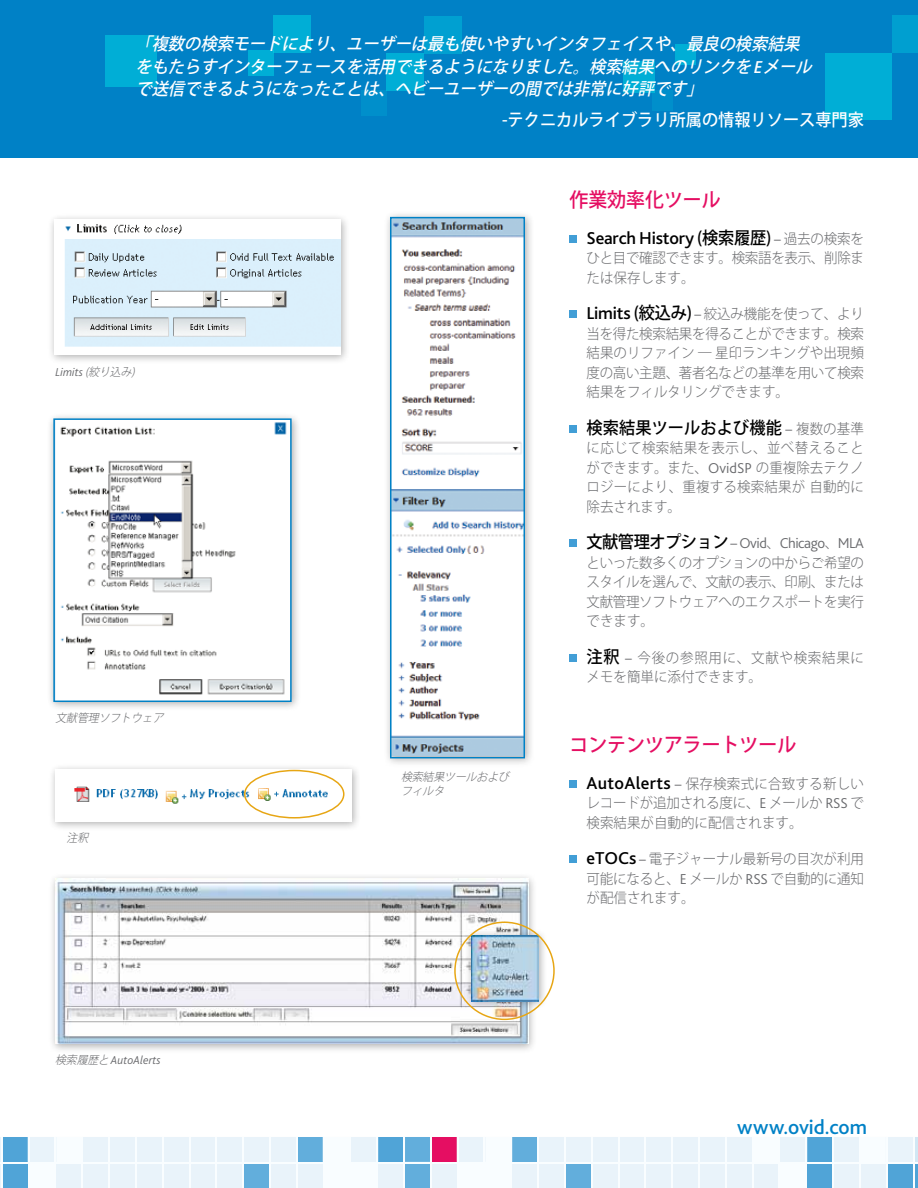
<style>
.page{position:relative;width:918px;height:1188px;background:#fff}
.page>*{position:absolute;margin:0;border:0;box-sizing:border-box;transform-origin:0 0}
.t1{font:500 21px "Bliss 2";color:#0081c6}
.t2{font:500 19.95px "Koz Go Pro";color:#e50e62;scale:.95 1}
.t3{font:500 18px "Bliss 2";letter-spacing:-.01em;color:#000}
.t4{font:italic 500 17.1px/22.5px "Koz Go Pro";color:#fff;scale:.95 1}
.t5{font:500 17.1px "Koz Go Pro";color:#fff;scale:.95 1}
.t6{font:500 17.1px "Koz Go Pro";letter-spacing:.005em;color:#000;scale:.95 1}
.t7{font:300 15px "Bliss 2";letter-spacing:-.03em;color:#696a6d}
.t8{font:300 14.25px/19.5px "Koz Go Pro";letter-spacing:-.005em;color:#696a6d;text-align:justify;scale:.95 1}
.t9{font:300 14.25px/19.5px "Koz Go Pro";letter-spacing:.05em;color:#696a6d;scale:.95 1}
.t10{font:italic 300 12px "Bliss 2";color:#696a6d}
.t11{font:italic 300 11.4px/14.4px "Koz Go Pro";color:#696a6d;scale:.95 1}
.s1{font-family:"Bliss 2";font-size:18px}
.s2{font-family:"Koz Go Pro";font-size:11.4px}
.s3{font-family:"Koz Go Pro";font-size:17.1px}
.s4{font-weight:300;font-size:15px;color:#696a6d}
.s5{font-family:"Koz Go Pro";font-weight:300;font-size:14.25px;color:#696a6d}
.s6{font-family:"Bliss 2";font-weight:500;font-size:18px;color:#000}
.s7{font-weight:500;font-size:17.1px;color:#000}
.s8{font-family:"Bliss 2";font-size:15px}
.s9{font-family:"Bliss 2";font-weight:300;font-size:15px;color:#696a6d}
.s10{font-weight:300;font-size:14.25px;color:#696a6d}
.s11{font-family:"Koz Go Pro";font-weight:500;font-size:17.1px;color:#000}
.s12{font-family:"Koz Go Pro";font-size:14.25px}
</style>
<div class="page">
<svg style="left:0;top:1137px;width:918px;height:51px"></svg>
<hr style="left:0;top:1162px;width:430px;height:2px;background:#f9fdff">
<hr style="left:403px;top:1137px;width:2px;height:51px;background:#f9fdff">
<hr style="left:376px;top:1137px;width:2px;height:51px;background:#f9fdff">
<hr style="left:350px;top:1137px;width:1px;height:51px;background:#f9fdff">
<hr style="left:323px;top:1137px;width:2px;height:51px;background:#f9fdff">
<hr style="left:296px;top:1137px;width:2px;height:51px;background:#f9fdff">
<hr style="left:269px;top:1137px;width:2px;height:51px;background:#f9fdff">
<hr style="left:242px;top:1137px;width:2px;height:51px;background:#f9fdff">
<hr style="left:215px;top:1137px;width:2px;height:51px;background:#f9fdff">
<hr style="left:189px;top:1137px;width:1px;height:51px;background:#f9fdff">
<hr style="left:162px;top:1137px;width:2px;height:51px;background:#f9fdff">
<hr style="left:135px;top:1137px;width:2px;height:51px;background:#f9fdff">
<hr style="left:108px;top:1137px;width:2px;height:51px;background:#f9fdff">
<hr style="left:81px;top:1137px;width:2px;height:51px;background:#f9fdff">
<hr style="left:55px;top:1137px;width:1px;height:51px;background:#f9fdff">
<hr style="left:28px;top:1137px;width:2px;height:51px;background:#f9fdff">
<hr style="left:1px;top:1137px;width:2px;height:51px;background:#f9fdff">
<div style="left:0;top:0;width:918px;height:158px;background:#0081c6"></div>
<div style="left:273px;top:15px;width:37px;height:37px;background:#00aed6"></div>
<div style="left:248px;top:50px;width:26px;height:26px;background:#00aed6"></div>
<div style="left:424px;top:16px;width:37px;height:37px;background:#00a0d1"></div>
<div style="left:387px;top:53px;width:37px;height:38px;background:#00aed6"></div>
<div style="left:623px;top:61px;width:32px;height:32px;background:#00aed6"></div>
<div style="left:675px;top:44px;width:20px;height:21px;background:#00aed6"></div>
<div style="left:653px;top:90px;width:20px;height:21px;background:#008fcb"></div>
<div style="left:825px;top:53px;width:66px;height:67px;background:#00aed6"></div>
<div style="left:892px;top:16px;width:26px;height:37px;background:#009fd0"></div>
<div style="left:361px;top:91px;width:26px;height:25px;background:#008fcb"></div>
<div style="left:105px;top:35px;width:52px;height:52px;background:#00aed6"></div>
<div style="left:48px;top:872px;width:490px;height:182px;background:#000;opacity:.31"></div>
<img style="left:56px;top:879px;width:472px;height:165px">
<div style="left:465px;top:929px;width:82px;height:80px;background:#000;opacity:.31"></div>
<img style="left:472px;top:935px;width:67px;height:66px">
<div style="left:47px;top:412px;width:255px;height:300px;background:#000;opacity:.31"></div>
<img style="left:56px;top:421px;width:233px;height:278px">
<div style="left:53px;top:418px;width:239px;height:284px;border:2px solid #0081c6"></div>
<div style="left:454px;top:922px;width:101px;height:98px;border:2px solid #e7a614;border-radius:50%"></div>
<div style="left:48px;top:763px;width:313px;height:69px;background:#000;opacity:.31"></div>
<div style="left:55px;top:769px;width:296px;height:53px;background:#fff"></div>
<img style="left:74px;top:769px;width:262px;height:41px">
<div style="left:244px;top:770px;width:101px;height:49px;border:2px solid #e7a614;border-radius:50%"></div>
<div style="left:47px;top:213px;width:303px;height:151px;background:#000;opacity:.31"></div>
<img style="left:54px;top:220px;width:286px;height:135px">
<div style="left:383px;top:210px;width:151px;height:558px;background:#000;opacity:.3"></div>
<img style="left:393px;top:220px;width:129px;height:535px">
<div style="left:390px;top:217px;width:135px;height:541px;border:2px solid #0081c6"></div>
<div style="left:570px;top:235px;width:7px;height:7px;background:#429ed6"></div>
<div style="left:570px;top:310px;width:7px;height:8px;background:#429ed6"></div>
<div style="left:570px;top:425px;width:7px;height:7px;background:#429ed6"></div>
<div style="left:570px;top:539px;width:7px;height:8px;background:#429ed6"></div>
<div style="left:570px;top:654px;width:7px;height:7px;background:#429ed6"></div>
<div style="left:570px;top:780px;width:7px;height:7px;background:#429ed6"></div>
<div style="left:570px;top:855px;width:7px;height:8px;background:#429ed6"></div>
<p class="t4" style="left:136px;top:34px;width:718px">「複数の検索モードにより、ユーザーは最も使いやすいインタフェイスや、最良の検索結果をもたらすインターフェースを活用できるようになりました。検索結果へのリンクを <span class="s1">E</span> メールで送信できるようになったことは、ヘビーユーザーの間では非常に好評です」</p>
<p class="t5" style="left:502px;top:109px;width:383px">-テクニカルライブラリ所属の情報リソース専門家</p>
<p class="t10" style="left:56px;top:364px;width:84px">Limits <span class="s2">(絞り込み)</span></p>
<p class="t11" style="left:56px;top:710px;width:119px">文献管理ソフトウェア</p>
<p class="t11" style="left:67px;top:830px;width:28px">注釈</p>
<p class="t10" style="left:55px;top:1052px;width:107px"><span class="s2">検索履歴と</span> AutoAlerts</p>
<p class="t11" style="left:401px;top:769px;width:119px">検索結果ツールおよびフィルタ</p>
<h2 class="t2" style="left:570px;top:187px;width:161px">作業効率化ツール</h2>
<p class="t3" style="left:587px;top:227px;width:279px">Search History <span class="s3">(検索履歴)</span> <span class="s4">–</span> <span class="s5">過去の検索を</span></p>
<p class="t8" style="left:587px;top:248px;width:294px">ひと目で確認できます。検索語を表示、削除または保存します。</p>
<p class="t8" style="left:587px;top:304px;width:294px"><span class="s6">Limits</span> <span class="s7">(絞込み)</span> <span class="s8">–</span> 絞込み機能を使って、より当を得た検索結果を得ることができます。検索結果のリファイン</p>
<p class="t8" style="left:587px;top:343px;width:294px;text-indent:129px">星印ランキングや出現頻度の高い主題、著者名などの基準を用いて検索結果をフィルタリングできます。</p>
<p class="t6" style="left:587px;top:417px;width:294px">検索結果ツールおよび機能 <span class="s9">–</span> <span class="s10">複数の基準</span></p>
<p class="t8" style="left:587px;top:438px;width:294px">に応じて検索結果を表示し、並べ替えることができます。また、<span class="s8">OvidSP</span> の重複除去テクノロジーにより、重複する検索結果が 自動的に除去されます。</p>
<p class="t7" style="left:587px;top:534px;width:279px"><span class="s11">文献管理オプション</span> – Ovid<span class="s12">、</span>Chicago<span class="s12">、</span>MLA</p>
<p class="t8" style="left:587px;top:553px;width:294px">といった数多くのオプションの中からご希望のスタイルを選んで、文献の表示、印刷、または文献管理ソフトウェアへのエクスポートを実行できます。</p>
<p class="t9" style="left:587px;top:648px;width:294px"><span class="s7">注釈</span> <span class="s8">–</span> 今後の参照用に、文献や検索結果にメモを簡単に添付できます。</p>
<h2 class="t2" style="left:570px;top:732px;width:240px">コンテンツアラートツール</h2>
<p class="t8" style="left:587px;top:774px;width:294px"><span class="s6">AutoAlerts</span> <span class="s8">–</span> 保存検索式に合致する新しいレコードが追加される度に、<span class="s8">E</span> メールか <span class="s8">RSS</span> で検索結果が自動的に配信されます。</p>
<p class="t8" style="left:587px;top:849px;width:294px"><span class="s6">eTOCs</span> <span class="s8">–</span> 電子ジャーナル最新号の目次が利用可能になると、<span class="s8">E</span> メールか <span class="s8">RSS</span> で自動的に通知が配信されます。</p>
<h1 class="t1" style="left:737px;top:1114px;width:131px">www.ovid.com</h1>
</div>
